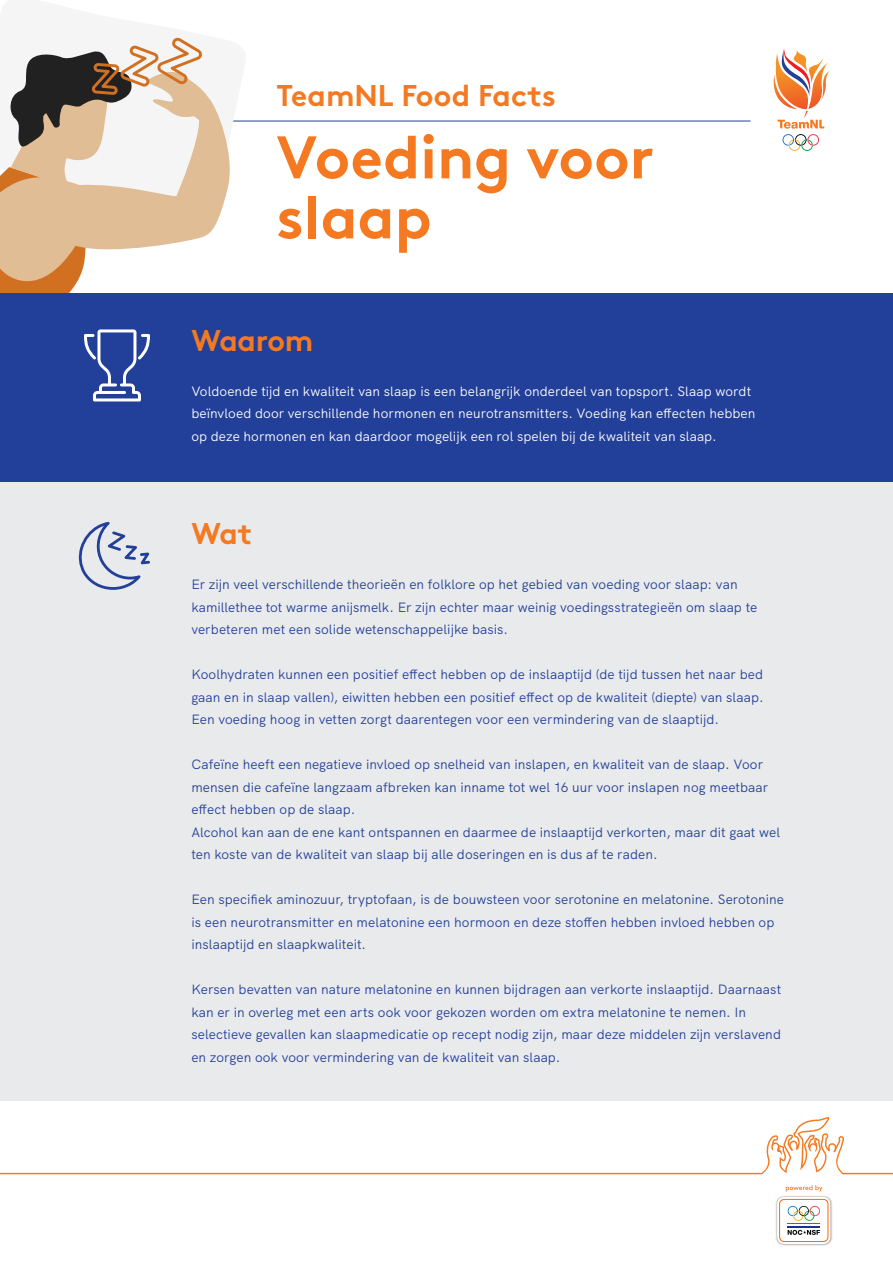
<style>
.page{position:relative;width:893px;height:1263px;background:#fff}
.page>*{position:absolute;margin:0;border:0;box-sizing:border-box;transform-origin:0 0}
.t1{font:700 60px/60px "Brown";color:#f47921}
.t2{font:700 30px "Brown";letter-spacing:-.01em;color:#f47921}
.t3{font:13.5px/22.5px "HK Grotesk";letter-spacing:.005em;color:#223f99}
.t4{font:13.5px/22.5px "HK Grotesk";letter-spacing:.005em;color:#fff}
</style>
<div class="page">
<div style="left:0;top:347px;width:893px;height:754px;background:#e9eaeb"></div>
<hr style="left:155px;top:121px;width:595px;height:1px;background:#223f99">
<svg style="left:213px;top:104px;width:23px;height:125px"></svg>
<div style="left:0;top:293px;width:893px;height:188px;background:#223f99"></div>
<svg style="left:0;top:37px;width:213px;height:553px"></svg>
<svg style="left:0;top:1117px;width:893px;height:57px"></svg>
<svg style="left:773px;top:48px;width:56px;height:103px"></svg>
<img style="left:776px;top:1199px;width:56px;height:47px">
<svg style="left:777px;top:1185px;width:53px;height:59px"></svg>
<h2 class="t2" style="left:276px;top:72px;width:281px">TeamNL Food Facts</h2>
<h1 class="t1" style="left:276px;top:121px;width:379px">Voeding voor slaap</h1>
<h2 class="t2" style="left:191px;top:316px;width:123px">Waarom</h2>
<p class="t4" style="left:191px;top:379px;width:566px">Voldoende tijd en kwaliteit van slaap is een belangrijk onderdeel van topsport. Slaap wordt beïnvloed door verschillende hormonen en neurotransmitters. Voeding kan effecten hebben op deze hormonen en kan daardoor mogelijk een rol spelen bij de kwaliteit van slaap.</p>
<h2 class="t2" style="left:191px;top:509px;width:62px">Wat</h2>
<p class="t3" style="left:191px;top:572px;width:567px">Er zijn veel verschillende theorieën en folklore op het gebied van voeding voor slaap: van kamillethee tot warme anijsmelk. Er zijn echter maar weinig voedingsstrategieën om slaap te verbeteren met een solide wetenschappelijke basis.</p>
<p class="t3" style="left:191px;top:662px;width:574px;text-align:justify">Koolhydraten kunnen een positief effect hebben op de inslaaptijd (de tijd tussen het naar bed gaan en in slaap vallen), eiwitten hebben een positief effect op de kwaliteit (diepte) van slaap.<br>Een voeding hoog in vetten zorgt daarentegen voor een vermindering van de slaaptijd.</p>
<p class="t3" style="left:191px;top:752px;width:590px">Cafeïne heeft een negatieve invloed op snelheid van inslapen, en kwaliteit van de slaap. Voor mensen die cafeïne langzaam afbreken kan inname tot wel 16 uur voor inslapen nog meetbaar effect hebben op de slaap.<br>Alcohol kan aan de ene kant ontspannen en daarmee de inslaaptijd verkorten, maar dit gaat wel ten koste van de kwaliteit van slaap bij alle doseringen en is dus af te raden.</p>
<p class="t3" style="left:191px;top:887px;width:594px">Een specifiek aminozuur, tryptofaan, is de bouwsteen voor serotonine en melatonine. Serotonine is een neurotransmitter en melatonine een hormoon en deze stoffen hebben invloed hebben op inslaaptijd en slaapkwaliteit.</p>
<p class="t3" style="left:191px;top:977px;width:591px">Kersen bevatten van nature melatonine en kunnen bijdragen aan verkorte inslaaptijd. Daarnaast kan er in overleg met een arts ook voor gekozen worden om extra melatonine te nemen. In selectieve gevallen kan slaapmedicatie op recept nodig zijn, maar deze middelen zijn verslavend en zorgen ook voor vermindering van de kwaliteit van slaap.</p>
</div>
